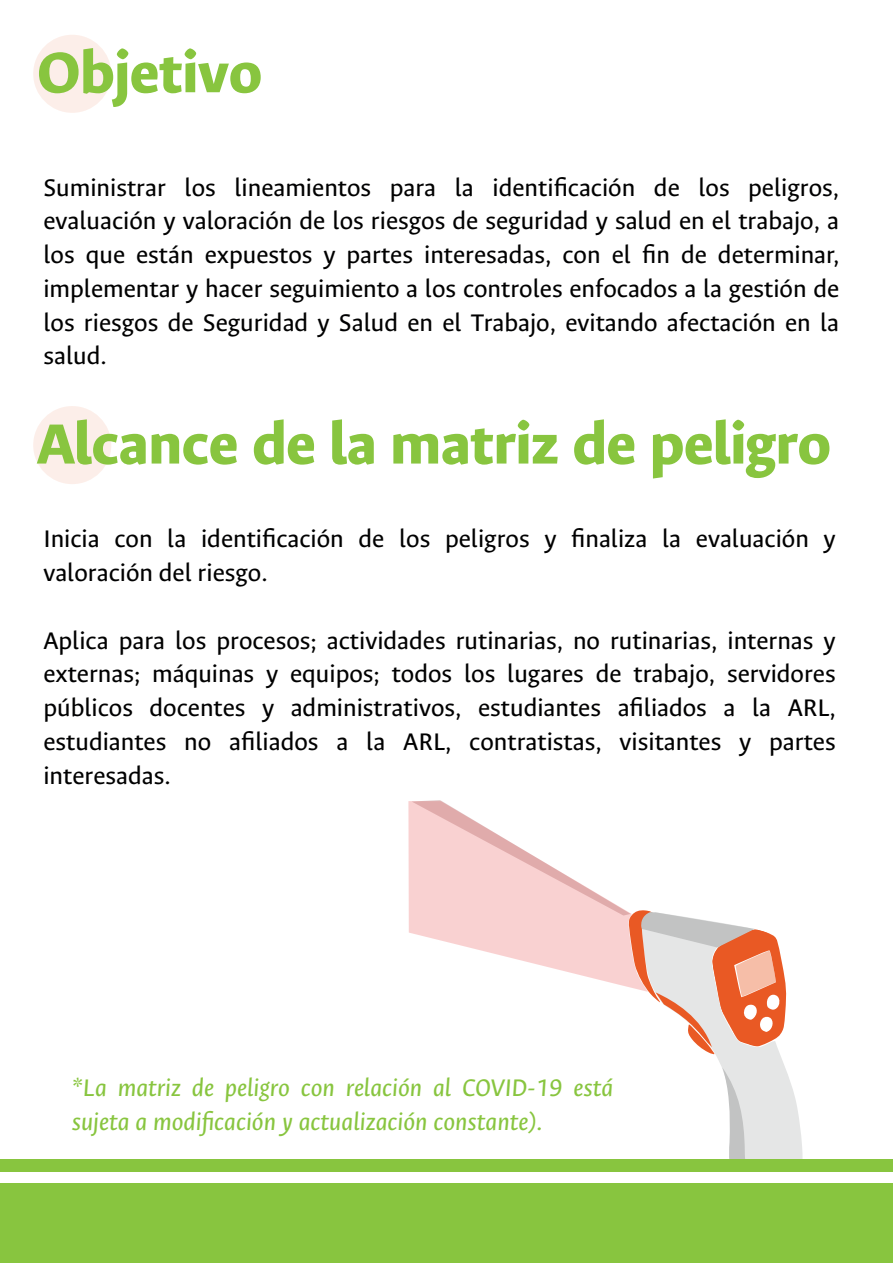
<style>
.page{position:relative;width:893px;height:1263px;background:#fff}
.page>*{position:absolute;margin:0;border:0;box-sizing:border-box;transform-origin:0 0}
.t1{font:800 63.6px "Ancizar Sans";color:#88c53f}
.t2{font:27px/33.8px "Ancizar Sans";color:#000001;text-align:justify}
.t3{font:italic 27px/33.8px "Ancizar Sans";color:#88c53f}
</style>
<div class="page">
<div style="left:33px;top:35px;width:78px;height:78px;background:#fceee9;border-radius:50%"></div>
<div style="left:33px;top:406px;width:78px;height:78px;background:#fceee9;border-radius:50%"></div>
<svg style="left:713px;top:1054px;width:90px;height:105px"></svg>
<svg style="left:722px;top:1067px;width:76px;height:92px;background:#e3e4e4"></svg>
<svg style="left:412px;top:800px;width:375px;height:254px"></svg>
<div style="left:0;top:1183px;width:893px;height:80px;background:#88c53f"></div>
<div style="left:0;top:1159px;width:893px;height:13px;background:#88c53f"></div>
<h1 class="t1" style="left:37px;top:37px;width:227px">Objetivo</h1>
<p class="t2" style="left:43px;top:170px;width:797px">Suministrar los lineamientos para la identificación de los peligros, evaluación y valoración de los riesgos de seguridad y salud en el trabajo, a los que están expuestos y partes interesadas, con el fin de determinar, implementar y hacer seguimiento a los controles enfocados a la gestión de los riesgos de Seguridad y Salud en el Trabajo, evitando afectación en la salud.</p>
<h1 class="t1" style="left:37px;top:408px;width:795px">Alcance de la matriz de peligro</h1>
<p class="t2" style="left:43px;top:522px;width:794px">Inicia con la identificación de los peligros y finaliza la evaluación y valoración del riesgo.</p>
<p class="t2" style="left:43px;top:623px;width:794px">Aplica para los procesos; actividades rutinarias, no rutinarias, internas y externas; máquinas y equipos; todos los lugares de trabajo, servidores públicos docentes y administrativos, estudiantes afiliados a la ARL, estudiantes no afiliados a la ARL, contratistas, visitantes y partes interesadas.</p>
<p class="t3" style="left:72px;top:1071px;width:543px">*La matriz de peligro con relación al COVID-19 está sujeta a modificación y actualización constante).</p>
</div>
